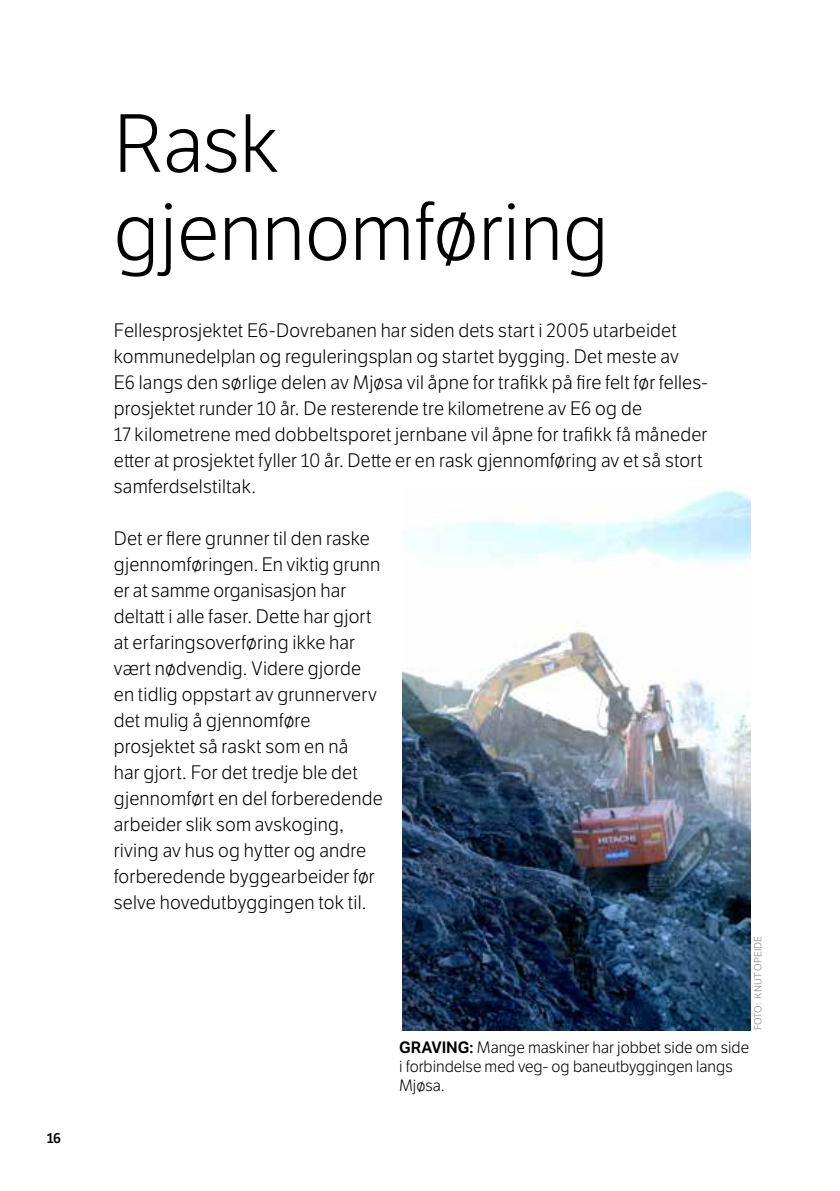
<style>
.page{position:relative;width:840px;height:1191px;background:#fff}
.page>*{position:absolute;margin:0;border:0;box-sizing:border-box;transform-origin:0 0}
.t1{font:300 80px/88px "LFT Etica";color:#000}
.t2{font:300 19px/26px "LFT Etica";letter-spacing:.01em;color:#000}
.t3{font:300 16px/19.2px "LFT Etica";color:#000}
.t4{font:600 16px "LFT Etica";color:#000}
.t5{font:600 14px "LFT Etica";color:#000}
.t6{font:300 10px "LFT Etica";color:#808285}
.s1{font-weight:600}
</style>
<div class="page">
<img style="left:402px;top:489px;width:348px;height:541px">
<p class="t5" style="left:47px;top:1129px;width:16px">16</p>
<h1 class="t1" style="left:113px;top:102px;width:497px">Rask gjennomføring</h1>
<p class="t2" style="left:114px;top:318px;width:595px">Fellesprosjektet E6-Dovrebanen har siden dets start i 2005 utarbeidet kommunedelplan og reguleringsplan og startet bygging. Det meste av<br>E6 langs den sørlige delen av Mjøsa vil åpne for trafikk på fire felt før felles&shy;prosjektet runder 10 år. De resterende tre kilometrene av E6 og de<br>17 kilometrene med dobbeltsporet jernbane vil åpne for trafikk få måneder etter at prosjektet fyller 10 år. Dette er en rask gjennomføring av et så stort samferdselstiltak.</p>
<p class="t2" style="left:114px;top:526px;width:270px">Det er flere grunner til den raske gjennomføringen. En viktig grunn er at samme organisasjon har deltatt i alle faser. Dette har gjort at erfaringsoverføring ikke har vært nødvendig. Videre gjorde en tidlig oppstart av grunnerverv det mulig å gjennomføre prosjektet så raskt som en nå<br>har gjort. For det tredje ble det gjennomført en del forberedende arbeider slik som avskoging, riving av hus og hytter og andre forberedende byggearbeider før selve hovedutbyggingen tok til.</p>
<p class="t6" style="left:751px;top:1029px;width:94px;rotate:-90deg">Foto: KNut opeide</p>
<p class="t4" style="left:399px;top:1037px;width:33px">GRAVING</p>
<p class="t3" style="left:399px;top:1038px;width:351px;text-indent:70px"><span class="s1">:</span> Mange maskiner har jobbet side om side i forbindelse med veg- og baneutbyggingen langs<br>Mjøsa.</p>
</div>
